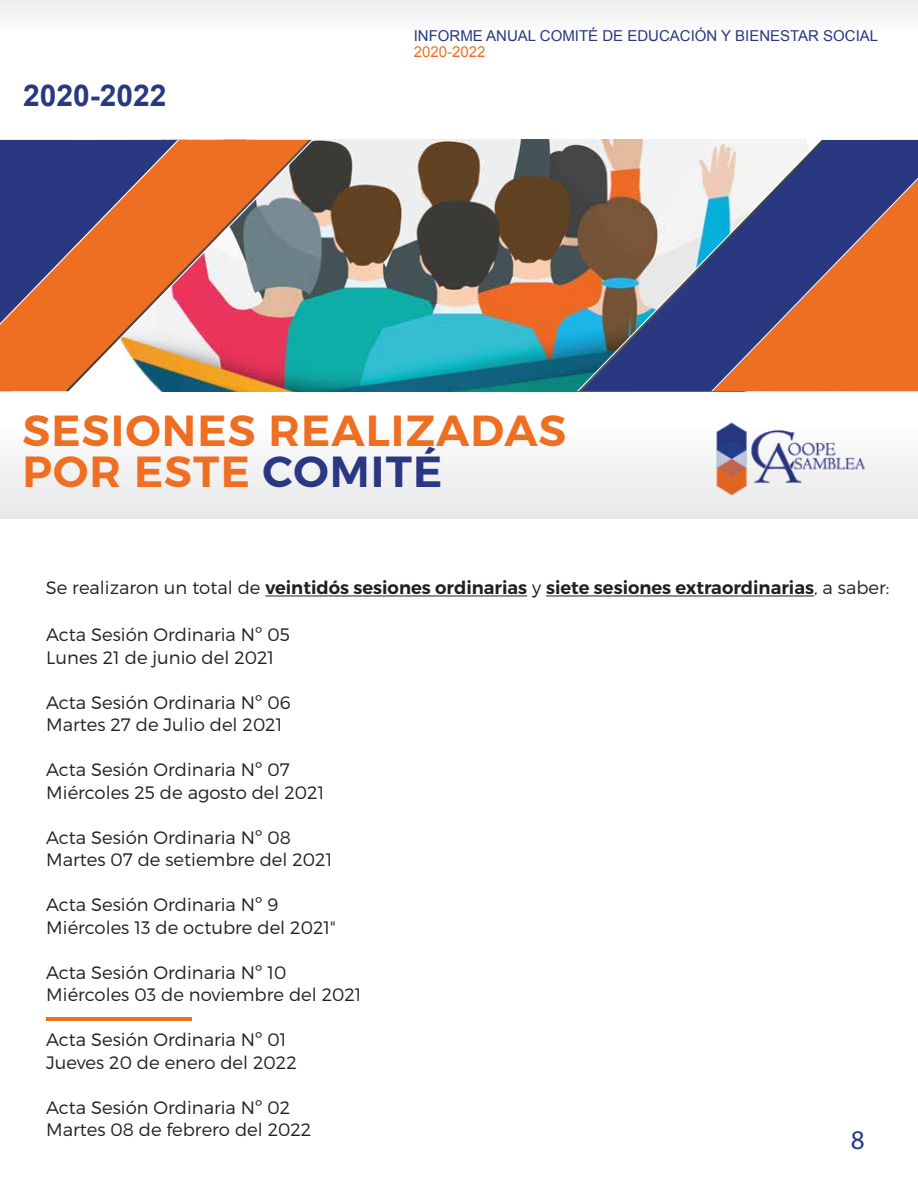
<style>
.page{position:relative;width:918px;height:1188px;background:#fff}
.page>*{position:absolute;margin:0;border:0;box-sizing:border-box;transform-origin:0 0}
.t1{font:600 43.5px/41.2px "Montserrat";letter-spacing:.025em;color:#ef6f22}
.t2{font:700 30px "Arial";color:#293880}
.t3{font:27px "Myriad Pro";color:#293880}
.t4{font:300 18px/22.5px "Montserrat";color:#231f20}
.t5{font:600 18px "Montserrat";color:#231f20}
.t6{font:15px "Arial";color:#293880}
.t7{font:15px "Arial";color:#ef6f22}
.s1{color:#293880}
.s2{font-weight:300}
</style>
<div class="page">
<svg style="left:0;top:0;width:918px;height:519px"></svg>
<img style="left:313px;top:140px;width:264px;height:251px">
<div style="left:0;top:325px;width:66px;height:66px;background:#ef6f22"></div>
<img style="left:69px;top:140px;width:244px;height:251px">
<svg style="left:0;top:140px;width:179px;height:185px;background:#8d5858"></svg>
<div style="left:825px;top:140px;width:93px;height:38px;background:#293880"></div>
<img style="left:577px;top:140px;width:245px;height:251px">
<svg style="left:711px;top:178px;width:207px;height:213px;background:#945e58"></svg>
<hr style="left:265px;top:596px;width:262px;height:1px;background:#231f20">
<hr style="left:546px;top:596px;width:268px;height:1px;background:#231f20">
<hr style="left:46px;top:1017px;width:145px;height:4px;background:#ef6f22">
<img style="left:711px;top:419px;width:158px;height:79px">
<h2 class="t2" style="left:23px;top:76px;width:145px">2020-2022</h2>
<p class="t6" style="left:414px;top:25px;width:466px">INFORME ANUAL COMITÉ DE EDUCACIÓN Y BIENESTAR SOCIAL</p>
<p class="t7" style="left:414px;top:42px;width:73px">2020-2022</p>
<h1 class="t1" style="left:22px;top:410px;width:545px">SESIONES REALIZADAS<br>POR ESTE <span class="s1">COMITÉ</span></h1>
<p class="t5" style="left:46px;top:577px;width:845px"><span class="s2">Se realizaron un total de</span> veintidós sesiones ordinarias <span class="s2">y</span> siete sesiones extraordinarias<span class="s2">, a saber:</span></p>
<p class="t4" style="left:46px;top:623px;width:245px">Acta Sesión Ordinaria Nº 05<br>Lunes 21 de junio del 2021</p>
<p class="t4" style="left:46px;top:691px;width:246px">Acta Sesión Ordinaria Nº 06<br>Martes 27 de Julio del 2021</p>
<p class="t4" style="left:46px;top:758px;width:280px">Acta Sesión Ordinaria Nº 07<br>Miércoles 25 de agosto del 2021</p>
<p class="t4" style="left:46px;top:826px;width:288px">Acta Sesión Ordinaria Nº 08<br>Martes 07 de setiembre del 2021</p>
<p class="t4" style="left:46px;top:893px;width:291px">Acta Sesión Ordinaria Nº 9<br>Miércoles 13 de octubre del 2021"</p>
<p class="t4" style="left:46px;top:961px;width:317px">Acta Sesión Ordinaria Nº 10<br>Miércoles 03 de noviembre del 2021</p>
<p class="t4" style="left:46px;top:1028px;width:252px">Acta Sesión Ordinaria Nº 01<br>Jueves 20 de enero del 2022</p>
<p class="t4" style="left:46px;top:1096px;width:267px">Acta Sesión Ordinaria Nº 02<br>Martes 08 de febrero del 2022</p>
<h3 class="t3" style="left:851px;top:1124px;width:15px">8</h3>
</div>
